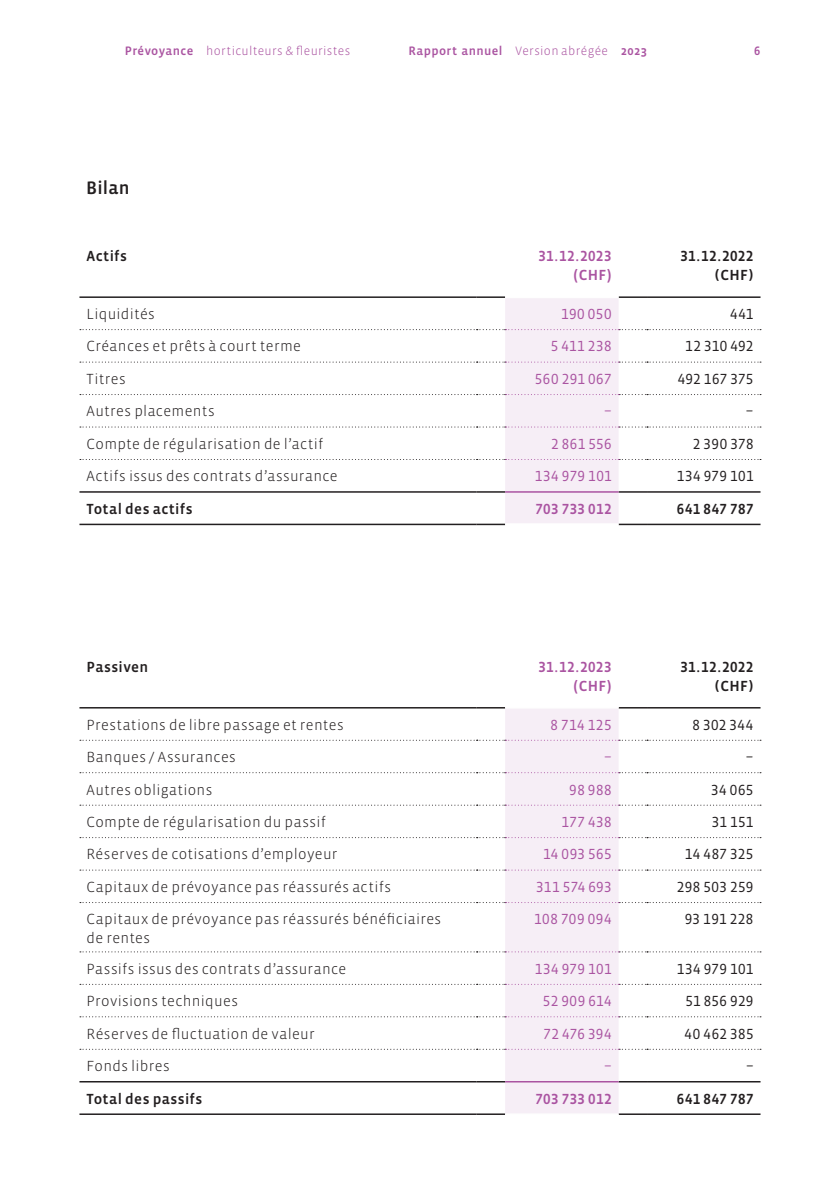
<style>
.page{position:relative;width:840px;height:1191px;background:#fff}
.page>*{position:absolute;margin:0;border:0;box-sizing:border-box;transform-origin:0 0}
.t1{font:500 18.4px "Vista Sans OTCE";letter-spacing:.01em;color:#231f20}
.t2{font:300 15px/19px "Vista Sans OTCE";letter-spacing:.025em;color:#231f20}
.t3{font:15px "Vista Sans OTCE";letter-spacing:.035em;color:#aa54a1}
.t4{font:15px "Vista Sans OTCE";letter-spacing:.025em;color:#231f20}
.t5{font:500 15px/19px "Vista Sans OTCE";letter-spacing:.025em;color:#231f20;text-align:right}
.t6{font:500 15px/19px "Vista Sans OTCE";letter-spacing:.025em;color:#aa54a1;text-align:right}
.t7{font:300 12.4px "Vista Sans OTCE";letter-spacing:.03em;color:#aa54a1}
.t8{font:500 12.4px "Vista Sans OTCE";letter-spacing:.03em;color:#aa54a1}
.s1{font-weight:500}
.s2{font-weight:300}
</style>
<div class="page">
<hr style="left:79px;top:296px;width:397px;height:2px;background:#231f20">
<hr style="left:476px;top:296px;width:29px;height:2px;background:#231f20">
<hr style="left:618px;top:296px;width:28px;height:2px;background:#231f20">
<hr style="left:646px;top:296px;width:114px;height:2px;background:#231f20">
<hr style="left:79px;top:491px;width:397px;height:2px;background:#231f20">
<hr style="left:79px;top:523px;width:397px;height:2px;background:#231f20">
<hr style="left:476px;top:523px;width:29px;height:2px;background:#231f20">
<hr style="left:618px;top:523px;width:28px;height:2px;background:#231f20">
<hr style="left:646px;top:523px;width:114px;height:2px;background:#231f20">
<svg style="left:80px;top:297px;width:680px;height:227px"></svg>
<hr style="left:505px;top:491px;width:113px;height:2px;background:#aa54a1">
<div style="left:505px;top:708px;width:113px;height:405px;background:#f6eef6"></div>
<hr style="left:79px;top:707px;width:397px;height:1px;background:#231f20">
<svg style="left:476px;top:707px;width:29px;height:1px"></svg>
<svg style="left:618px;top:707px;width:28px;height:1px"></svg>
<hr style="left:646px;top:707px;width:114px;height:1px;background:#231f20">
<svg style="left:476px;top:1081px;width:29px;height:1px"></svg>
<svg style="left:618px;top:1081px;width:28px;height:1px"></svg>
<hr style="left:646px;top:1081px;width:114px;height:1px;background:#231f20">
<hr style="left:79px;top:1113px;width:397px;height:2px;background:#231f20">
<hr style="left:476px;top:1113px;width:29px;height:2px;background:#231f20">
<hr style="left:618px;top:1113px;width:28px;height:2px;background:#231f20">
<hr style="left:646px;top:1113px;width:114px;height:2px;background:#231f20">
<svg style="left:80px;top:739px;width:679px;height:1px"></svg>
<svg style="left:80px;top:772px;width:680px;height:1px"></svg>
<svg style="left:80px;top:804px;width:680px;height:1px"></svg>
<svg style="left:80px;top:837px;width:680px;height:1px"></svg>
<svg style="left:80px;top:869px;width:680px;height:1px"></svg>
<svg style="left:80px;top:902px;width:680px;height:1px"></svg>
<svg style="left:80px;top:951px;width:680px;height:1px"></svg>
<svg style="left:80px;top:984px;width:680px;height:1px"></svg>
<svg style="left:80px;top:1016px;width:680px;height:1px"></svg>
<svg style="left:80px;top:1048px;width:679px;height:1px"></svg>
<hr style="left:505px;top:1081px;width:113px;height:1px;background:#aa54a1">
<hr style="left:79px;top:1081px;width:397px;height:1px;background:#231f20">
<p class="t7" style="left:125px;top:44px;width:227px"><span class="s1">Prévoyance</span> horticulteurs &amp; fleuristes</p>
<p class="t8" style="left:408px;top:44px;width:240px">Rapport annuel <span class="s2">Version abrégée</span> 2023</p>
<p class="t8" style="left:753px;top:44px;width:8px">6</p>
<p class="t1" style="left:86px;top:178px;width:45px">Bilan</p>
<p class="t5" style="left:86px;top:247px;width:42px">Actifs</p>
<p class="t6" style="left:538px;top:247px;width:74px">31.12.2023 (CHF)</p>
<p class="t5" style="left:680px;top:247px;width:74px">31.12.2022 (CHF)</p>
<p class="t2" style="left:86px;top:305px;width:70px">Liquidités</p>
<p class="t3" style="left:560px;top:306px;width:52px">190 050</p>
<p class="t4" style="left:729px;top:306px;width:25px">441</p>
<p class="t2" style="left:86px;top:337px;width:216px">Créances et prêts à court terme</p>
<p class="t3" style="left:550px;top:339px;width:62px">5 411 238</p>
<p class="t4" style="left:684px;top:339px;width:70px">12 310 492</p>
<p class="t2" style="left:86px;top:370px;width:41px">Titres</p>
<p class="t3" style="left:534px;top:371px;width:78px">560 291 067</p>
<p class="t4" style="left:677px;top:371px;width:77px">492 167 375</p>
<p class="t2" style="left:87px;top:402px;width:130px">Autres placements</p>
<p class="t3" style="left:603px;top:403px;width:9px">–</p>
<p class="t4" style="left:745px;top:403px;width:9px">–</p>
<p class="t2" style="left:87px;top:434px;width:238px">Compte de régularisation de l’actif</p>
<p class="t3" style="left:551px;top:436px;width:62px">2 861 556</p>
<p class="t4" style="left:692px;top:436px;width:62px">2 390 378</p>
<p class="t2" style="left:87px;top:467px;width:252px">Actifs issus des contrats d’assurance</p>
<p class="t3" style="left:534px;top:468px;width:78px">134 979 101</p>
<p class="t4" style="left:676px;top:468px;width:78px">134 979 101</p>
<p class="t5" style="left:87px;top:499px;width:107px">Total des actifs</p>
<p class="t6" style="left:535px;top:499px;width:78px">703 733 012</p>
<p class="t5" style="left:676px;top:499px;width:78px">641 847 787</p>
<p class="t5" style="left:86px;top:657px;width:63px">Passiven</p>
<p class="t6" style="left:538px;top:657px;width:74px">31.12.2023 (CHF)</p>
<p class="t5" style="left:680px;top:657px;width:74px">31.12.2022 (CHF)</p>
<p class="t2" style="left:86px;top:715px;width:258px">Prestations de libre passage et rentes</p>
<p class="t3" style="left:550px;top:717px;width:62px">8 714 125</p>
<p class="t4" style="left:692px;top:717px;width:62px">8 302 344</p>
<p class="t2" style="left:86px;top:748px;width:151px">Banques / Assurances</p>
<p class="t3" style="left:603px;top:749px;width:9px">–</p>
<p class="t4" style="left:745px;top:749px;width:9px">–</p>
<p class="t2" style="left:86px;top:780px;width:127px">Autres obligations</p>
<p class="t3" style="left:569px;top:782px;width:44px">98 988</p>
<p class="t4" style="left:710px;top:782px;width:44px">34 065</p>
<p class="t2" style="left:86px;top:812px;width:241px">Compte de régularisation du passif</p>
<p class="t3" style="left:561px;top:814px;width:52px">177 438</p>
<p class="t4" style="left:711px;top:814px;width:43px">31 151</p>
<p class="t2" style="left:86px;top:845px;width:252px">Réserves de cotisations d’employeur</p>
<p class="t3" style="left:542px;top:846px;width:70px">14 093 565</p>
<p class="t4" style="left:684px;top:846px;width:70px">14 487 325</p>
<p class="t2" style="left:86px;top:877px;width:306px">Capitaux de prévoyance pas réassurés actifs</p>
<p class="t3" style="left:536px;top:879px;width:77px">311 574 693</p>
<p class="t4" style="left:676px;top:879px;width:78px">298 503 259</p>
<p class="t2" style="left:86px;top:910px;width:356px">Capitaux de prévoyance pas réassurés bénéficiaires de rentes</p>
<p class="t3" style="left:534px;top:911px;width:79px">108 709 094</p>
<p class="t4" style="left:684px;top:911px;width:70px">93 191 228</p>
<p class="t2" style="left:86px;top:959px;width:261px">Passifs issus des contrats d’assurance</p>
<p class="t3" style="left:534px;top:961px;width:78px">134 979 101</p>
<p class="t4" style="left:676px;top:961px;width:78px">134 979 101</p>
<p class="t2" style="left:86px;top:992px;width:153px">Provisions techniques</p>
<p class="t3" style="left:542px;top:993px;width:70px">52 909 614</p>
<p class="t4" style="left:685px;top:993px;width:70px">51 856 929</p>
<p class="t2" style="left:87px;top:1024px;width:229px">Réserves de fluctuation de valeur</p>
<p class="t3" style="left:543px;top:1025px;width:70px">72 476 394</p>
<p class="t4" style="left:684px;top:1025px;width:70px">40 462 385</p>
<p class="t2" style="left:87px;top:1056px;width:84px">Fonds libres</p>
<p class="t3" style="left:603px;top:1058px;width:9px">–</p>
<p class="t4" style="left:745px;top:1058px;width:9px">–</p>
<p class="t5" style="left:87px;top:1089px;width:117px">Total des passifs</p>
<p class="t6" style="left:535px;top:1089px;width:78px">703 733 012</p>
<p class="t5" style="left:676px;top:1089px;width:78px">641 847 787</p>
</div>
